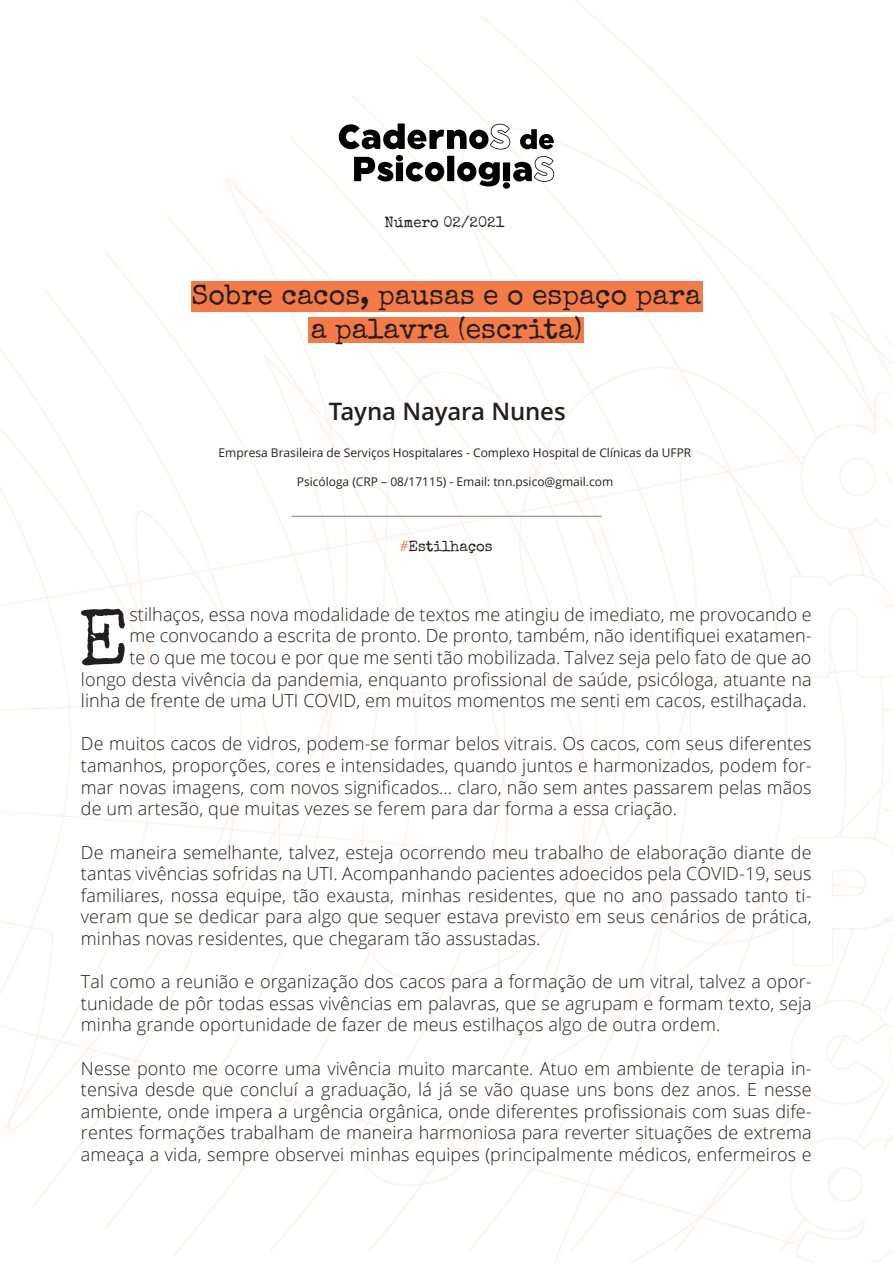
<style>
.page{position:relative;width:893px;height:1263px;background:#fff}
.page>*{position:absolute;margin:0;border:0;box-sizing:border-box;transform-origin:0 0}
.t1{font:79.95px "Special Elite";color:#231f20}
.t2{font:28.5px/34.2px "Special Elite";color:#231f20;text-align:center}
.t3{font:600 24px "Open Sans";letter-spacing:-.005em;color:#231f20}
.t4{font:300 18px/21.6px "Open Sans";letter-spacing:.005em;color:#231f20;text-align:justify}
.t5{font:15px "Special Elite";color:#231f20}
.t6{font:12px "Open Sans";color:#231f20}
.s1{color:#f47b47}
</style>
<div class="page">
<img style="left:0;top:0;width:893px;height:1263px">
<div style="left:191px;top:281px;width:512px;height:30px;background:#f47b47"></div>
<div style="left:308px;top:317px;width:276px;height:26px;background:#f47b47"></div>
<hr style="left:291px;top:516px;width:311px;height:1px;background:#808285">
<svg style="left:339px;top:123px;width:215px;height:66px"></svg>
<p class="t5" style="left:384px;top:212px;width:122px">Número 02/2021</p>
<h2 class="t2" style="left:192px;top:278px;width:511px">Sobre cacos, pausas e o espaço para a palavra (escrita)</h2>
<h3 class="t3" style="left:329px;top:395px;width:238px">Tayna Nayara Nunes</h3>
<p class="t6" style="left:219px;top:444px;width:474px">Empresa Brasileira de Serviços Hospitalares - Complexo Hospital de Clínicas da UFPR</p>
<p class="t6" style="left:297px;top:473px;width:318px">Psicóloga (CRP – 08/17115) - Email: tnn.psico@gmail.com</p>
<p class="t5" style="left:400px;top:537px;width:94px"><span class="s1">#</span>Estilhaços</p>
<p class="t4" style="left:81px;top:603px;width:732px;text-align:right">stilhaços, essa nova modalidade de textos me atingiu de imediato, me provocando e<br>me convocando a escrita de pronto. De pronto, também, não identifiquei exatamen-<br>te o que me tocou e por que me senti tão mobilizada. Talvez seja pelo fato de que ao longo desta vivência da pandemia, enquanto profissional de saúde, psicóloga, atuante na linha de frente de uma UTI COVID, em muitos momentos me senti em cacos, estilhaçada.</p>
<p class="t4" style="left:81px;top:733px;width:732px">De muitos cacos de vidros, podem-se formar belos vitrais. Os cacos, com seus diferentes tamanhos, proporções, cores e intensidades, quando juntos e harmonizados, podem for&shy;mar novas imagens, com novos significados… claro, não sem antes passarem pelas mãos de um artesão, que muitas vezes se ferem para dar forma a essa criação.</p>
<p class="t4" style="left:81px;top:841px;width:732px">De maneira semelhante, talvez, esteja ocorrendo meu trabalho de elaboração diante de tantas vivências sofridas na UTI. Acompanhando pacientes adoecidos pela COVID-19, seus familiares, nossa equipe, tão exausta, minhas residentes, que no ano passado tanto ti&shy;veram que se dedicar para algo que sequer estava previsto em seus cenários de prática, minhas novas residentes, que chegaram tão assustadas.</p>
<p class="t4" style="left:81px;top:970px;width:732px">Tal como a reunião e organização dos cacos para a formação de um vitral, talvez a opor&shy;tunidade de pôr todas essas vivências em palavras, que se agrupam e formam texto, seja minha grande oportunidade de fazer de meus estilhaços algo de outra ordem.</p>
<p class="t4" style="left:81px;top:1057px;width:732px">Nesse ponto me ocorre uma vivência muito marcante. Atuo em ambiente de terapia in&shy;tensiva desde que concluí a graduação, lá já se vão quase uns bons dez anos. E nesse ambiente, onde impera a urgência orgânica, onde diferentes profissionais com suas dife&shy;rentes formações trabalham de maneira harmoniosa para reverter situações de extrema ameaça a vida, sempre observei minhas equipes (principalmente médicos, enfermeiros e</p>
<h1 class="t1" style="left:78px;top:587px;width:53px">E</h1>
</div>
